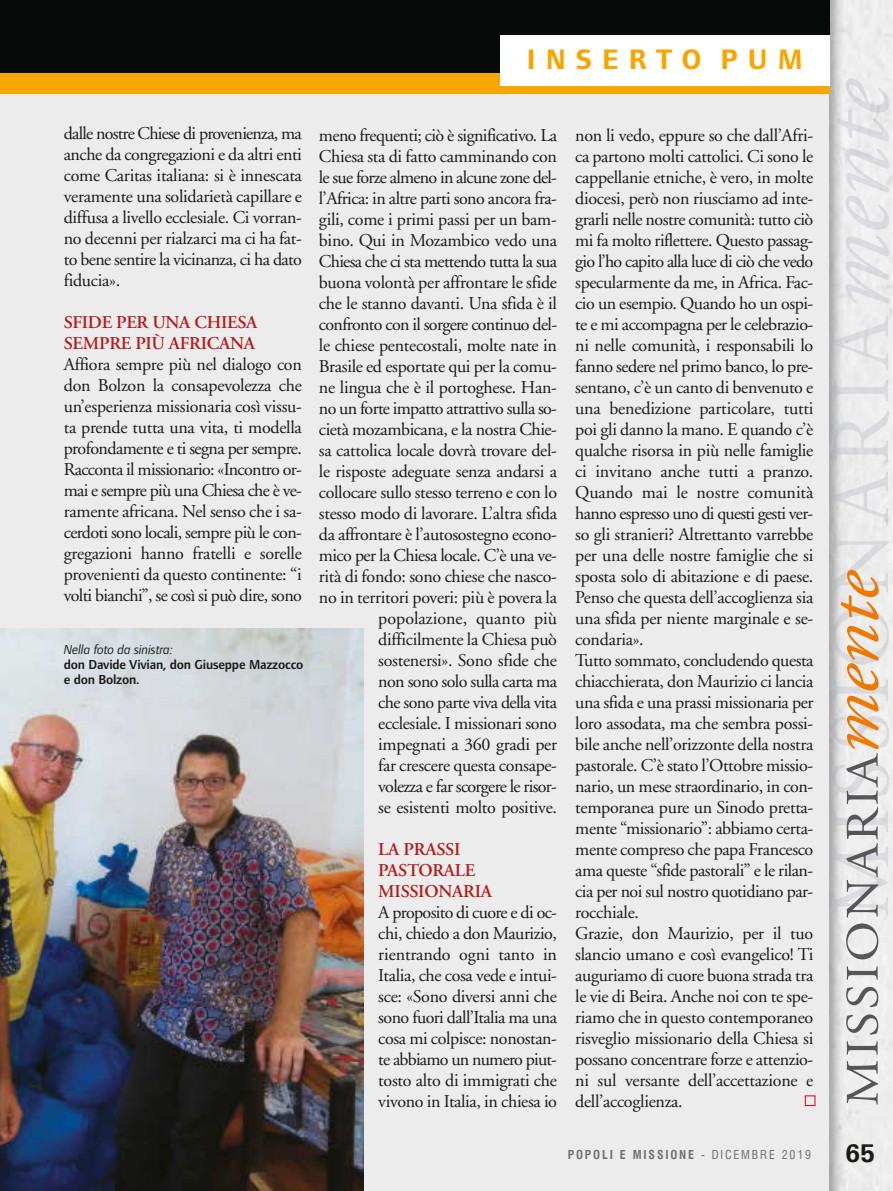
<style>
.page{position:relative;width:893px;height:1191px;background:#fff}
.page>*{position:absolute;margin:0;border:0;box-sizing:border-box;transform-origin:0 0}
.t1{font:46.5px "Adobe Garamond";letter-spacing:.05em;color:#575656;scale:1.1 1}
.t2{font:700 29.1px "Foundry Form Sans";letter-spacing:.35em;color:#f7a600}
.t3{font:700 27px "Serifa BT";color:#1a1a18}
.t4{font:18px/21px "Adobe Garamond";letter-spacing:-.02em;color:#1a1a18;text-align:justify}
.t5{font:600 18px/21px "Adobe Garamond";letter-spacing:-.015em;color:#b51d1c}
.t6{font:600 13.5px/15px "Foundry Form Sans";letter-spacing:-.015em;color:#1a1a18}
.t7{font:italic 13.5px "Foundry Form Sans";letter-spacing:-.015em;color:#1a1a18}
.t8{font:700 condensed 12px "Swiss 721 BT";letter-spacing:.15em;color:#6f6f6e}
.s1{font-weight:400}
.s2{font-style:italic;font-size:75px;color:#ef7800}
</style>
<div class="page">
<svg style="left:848px;top:0;width:45px;height:1191px;fill:#ededed"></svg>
<div style="left:0;top:0;width:829px;height:1191px;background:#ececed"></div>
<div style="left:0;top:0;width:829px;height:94px;background:#f7a600"></div>
<div style="left:0;top:0;width:829px;height:73px;background:#080a09"></div>
<div style="left:500px;top:35px;width:329px;height:51px;background:#fff"></div>
<img style="left:833px;top:534px;width:56px;height:382px">
<img style="left:837px;top:78px;width:52px;height:226px">
<div style="left:805px;top:1095px;width:10px;height:11px;border:1px solid #e3000f"></div>
<img style="left:0;top:629px;width:363px;height:562px">
<h2 class="t2" style="left:527px;top:49px;width:278px">INSERTO PUM</h2>
<p class="t4" style="left:64px;top:125px;width:240px">dalle nostre Chiese di provenienza, ma anche da congregazioni e da altri enti come Caritas italiana: si è innescata veramente una solidarietà capillare e diffusa a livello ecclesiale. Ci vorran&shy;no decenni per rialzarci ma ci ha fat&shy;to bene sentire la vicinanza, ci ha dato fiducia».</p>
<p class="t5" style="left:64px;top:314px;width:195px">SFIDE PER UNA CHIESA<br>SEMPRE PIÙ AFRICANA</p>
<p class="t4" style="left:64px;top:356px;width:240px">Affiora sempre più nel dialogo con don Bolzon la consapevolezza che un’esperienza missionaria così vissu&shy;ta prende tutta una vita, ti modella profondamente e ti segna per sempre.<br>Racconta il missionario: «Incontro or&shy;mai e sempre più una Chiesa che è ve&shy;ramente africana. Nel senso che i sa&shy;cerdoti sono locali, sempre più le con&shy;gregazioni hanno fratelli e sorelle provenienti da questo continente: “i volti bianchi”, se così si può dire, sono</p>
<p class="t7" style="left:64px;top:644px;width:111px">Nella foto da sinistra:</p>
<p class="t6" style="left:64px;top:658px;width:241px">don Davide Vivian, don Giuseppe Mazzocco e don Bolzon.</p>
<p class="t4" style="left:319px;top:126px;width:240px;text-align:right">meno frequenti; ciò è significativo. La Chiesa sta di fatto camminando con le sue forze almeno in alcune zone del&shy;l’Africa: in altre parti sono ancora fra&shy;gili, come i primi passi per un bam&shy;bino. Qui in Mozambico vedo una Chiesa che ci sta mettendo tutta la sua buona volontà per affrontare le sfide che le stanno davanti. Una sfida è il confronto con il sorgere continuo del&shy;le chiese pentecostali, molte nate in Brasile ed esportate qui per la comu&shy;ne lingua che è il portoghese. Han&shy;no un forte impatto attrattivo sulla so&shy;cietà mozambicana, e la nostra Chie&shy;sa cattolica locale dovrà trovare del&shy;le risposte adeguate senza andarsi a collocare sullo stesso terreno e con lo stesso modo di lavorare. L’altra sfida da affrontare è l’autosostegno econo&shy;mico per la Chiesa locale. C’è una ve&shy;rità di fondo: sono chiese che nasco&shy;no in territori poveri: più è povera la popolazione, quanto più difficilmente la Chiesa può sostenersi». Sono sfide che<br>non sono solo sulla carta ma<br>che sono parte viva della vita ecclesiale. I missionari sono impegnati a 360 gradi per<br>far crescere questa consape-<br>volezza e far scorgere le risor-<br>se esistenti molto positive.</p>
<p class="t5" style="left:378px;top:840px;width:115px">LA PRASSI<br>PASTORALE<br>MISSIONARIA</p>
<p class="t4" style="left:378px;top:903px;width:180px">A proposito di cuore e di oc&shy;chi, chiedo a don Maurizio, rientrando ogni tanto in Italia, che cosa vede e intui&shy;sce: «Sono diversi anni che sono fuori dall’Italia ma una cosa mi colpisce: nonostan&shy;te abbiamo un numero piut&shy;tosto alto di immigrati che vivono in Italia, in chiesa io</p>
<p class="t4" style="left:575px;top:126px;width:240px;text-align:left">non li vedo, eppure so che dall’Afri&shy;ca partono molti cattolici. Ci sono le cappellanie etniche, è vero, in molte diocesi, però non riusciamo ad inte&shy;grarli nelle nostre comunità: tutto ciò mi fa molto riflettere. Questo passag&shy;gio l’ho capito alla luce di ciò che vedo specularmente da me, in Africa. Fac&shy;cio un esempio. Quando ho un ospi&shy;te e mi accompagna per le celebrazio&shy;ni nelle comunità, i responsabili lo fanno sedere nel primo banco, lo pre&shy;sentano, c’è un canto di benvenuto e una benedizione particolare, tutti poi gli danno la mano. E quando c’è qualche risorsa in più nelle famiglie ci invitano anche tutti a pranzo.<br>Quando mai le nostre comunità hanno espresso uno di questi gesti ver&shy;so gli stranieri? Altrettanto varrebbe per una delle nostre famiglie che si sposta solo di abitazione e di paese.<br>Penso che questa dell’accoglienza sia una sfida per niente marginale e se&shy;condaria».<br>Tutto sommato, concludendo questa chiacchierata, don Maurizio ci lancia una sfida e una prassi missionaria per loro assodata, ma che sembra possi&shy;bile anche nell’orizzonte della nostra pastorale. C’è stato l’Ottobre missio&shy;nario, un mese straordinario, in con&shy;temporanea pure un Sinodo pretta&shy;mente “missionario”: abbiamo certa&shy;mente compreso che papa Francesco ama queste “sfide pastorali” e le rilan&shy;cia per noi sul nostro quotidiano par&shy;rocchiale.<br>Grazie, don Maurizio, per il tuo slancio umano e così evangelico! Ti auguriamo di cuore buona strada tra le vie di Beira. Anche noi con te spe&shy;riamo che in questo contemporaneo risveglio missionario della Chiesa si possano concentrare forze e attenzio&shy;ni sul versante dell’accettazione e dell’accoglienza.</p>
<p class="t8" style="left:568px;top:1149px;width:245px">POPOLI E MISSIONE <span class="s1">- DICEMBRE 2019</span></p>
<h1 class="t1" style="left:844px;top:1105px;width:489px;rotate:-90deg">MISSIONARIA<span class="s2">mente</span></h1>
<h3 class="t3" style="left:845px;top:1144px;width:31px">65</h3>
</div>
